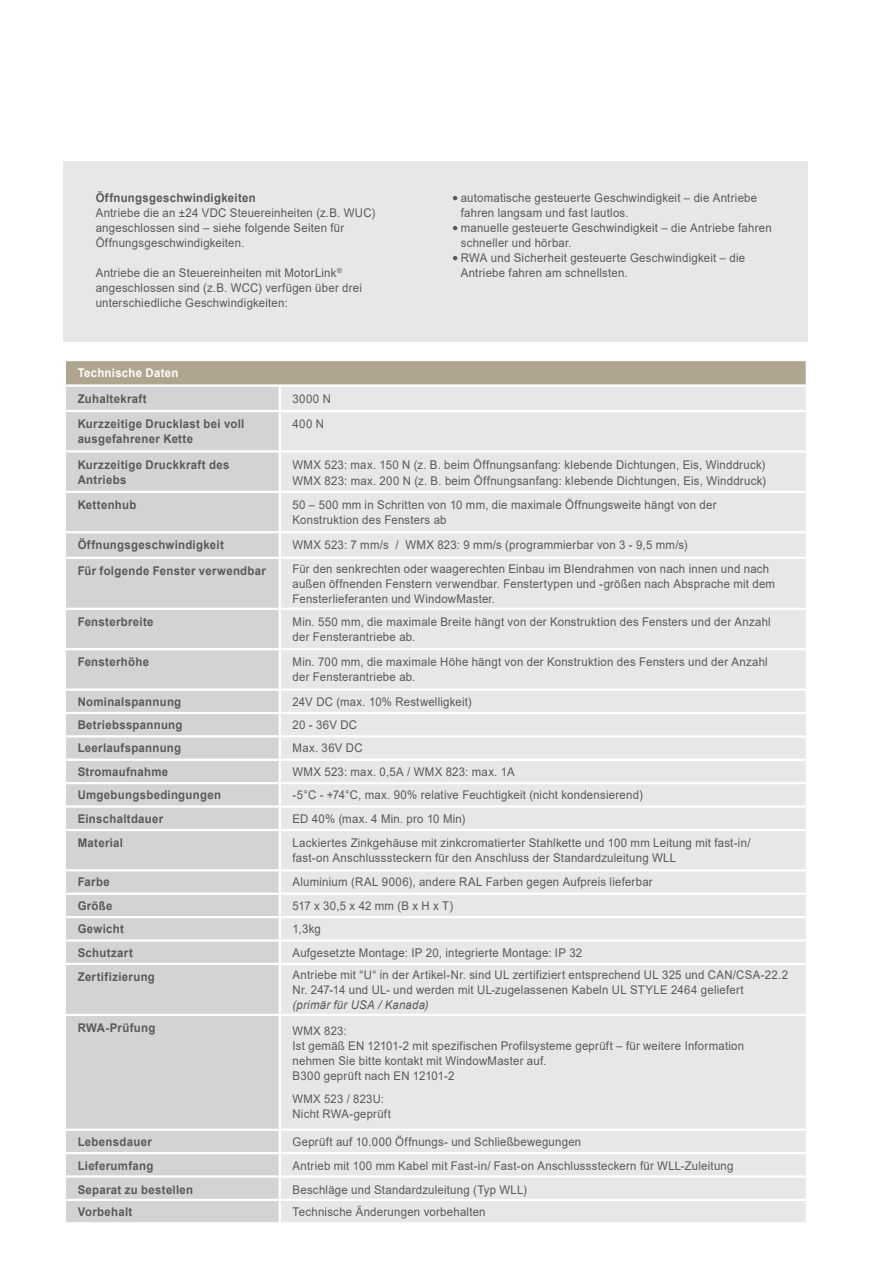
<style>
.page{position:relative;width:893px;height:1263px;background:#fff}
.page>*{position:absolute;margin:0;border:0;box-sizing:border-box;transform-origin:0 0}
.t1{font:12px/15px "Arial";letter-spacing:.02em;color:#58595b;scale:.95 1}
.t2{font:700 12px/15px "Arial";letter-spacing:.03em;color:#58595b;scale:.95 1}
.t3{font:italic 12px "Arial";letter-spacing:.02em;color:#58595b;scale:.95 1}
.t4{font:700 12px "Arial";letter-spacing:.025em;color:#fff;scale:.95 1}
.t5{font:11.85px/15px "Arial";letter-spacing:.025em;color:#58595b;scale:.95 1}
</style>
<div class="page">
<div style="left:64px;top:162px;width:744px;height:180px;background:#e6e7e8"></div>
<div style="left:65px;top:360px;width:742px;height:26px;background:#b0a690"></div>
<div style="left:66px;top:387px;width:213px;height:835px;background:#d1d3d4"></div>
<div style="left:281px;top:387px;width:525px;height:835px;background:#e6e7e8"></div>
<hr style="left:64px;top:410px;width:216px;height:2px;background:#fff">
<hr style="left:280px;top:410px;width:528px;height:2px;background:#fff">
<hr style="left:64px;top:450px;width:216px;height:3px;background:#fff">
<hr style="left:280px;top:450px;width:528px;height:3px;background:#fff">
<hr style="left:64px;top:491px;width:216px;height:2px;background:#fff">
<hr style="left:280px;top:491px;width:528px;height:2px;background:#fff">
<hr style="left:64px;top:531px;width:216px;height:2px;background:#fff">
<hr style="left:280px;top:531px;width:528px;height:2px;background:#fff">
<hr style="left:64px;top:557px;width:216px;height:2px;background:#fff">
<hr style="left:280px;top:557px;width:528px;height:2px;background:#fff">
<hr style="left:64px;top:608px;width:216px;height:2px;background:#fff">
<hr style="left:280px;top:608px;width:528px;height:2px;background:#fff">
<hr style="left:64px;top:648px;width:216px;height:2px;background:#fff">
<hr style="left:280px;top:648px;width:528px;height:2px;background:#fff">
<hr style="left:64px;top:688px;width:216px;height:3px;background:#fff">
<hr style="left:280px;top:688px;width:528px;height:3px;background:#fff">
<hr style="left:64px;top:712px;width:216px;height:2px;background:#fff">
<hr style="left:280px;top:712px;width:528px;height:2px;background:#fff">
<hr style="left:64px;top:735px;width:216px;height:2px;background:#fff">
<hr style="left:280px;top:735px;width:528px;height:2px;background:#fff">
<hr style="left:64px;top:759px;width:216px;height:2px;background:#fff">
<hr style="left:280px;top:759px;width:528px;height:2px;background:#fff">
<hr style="left:64px;top:782px;width:216px;height:2px;background:#fff">
<hr style="left:280px;top:782px;width:528px;height:2px;background:#fff">
<hr style="left:64px;top:805px;width:216px;height:3px;background:#fff">
<hr style="left:280px;top:805px;width:528px;height:3px;background:#fff">
<hr style="left:64px;top:829px;width:216px;height:2px;background:#fff">
<hr style="left:280px;top:829px;width:528px;height:2px;background:#fff">
<hr style="left:280px;top:869px;width:528px;height:2px;background:#fff">
<hr style="left:280px;top:892px;width:528px;height:3px;background:#fff">
<hr style="left:64px;top:916px;width:216px;height:2px;background:#fff">
<hr style="left:280px;top:916px;width:528px;height:2px;background:#fff">
<hr style="left:64px;top:939px;width:216px;height:3px;background:#fff">
<hr style="left:280px;top:939px;width:528px;height:3px;background:#fff">
<hr style="left:64px;top:963px;width:216px;height:2px;background:#fff">
<hr style="left:280px;top:963px;width:528px;height:2px;background:#fff">
<hr style="left:64px;top:1014px;width:216px;height:2px;background:#fff">
<hr style="left:280px;top:1014px;width:528px;height:2px;background:#fff">
<hr style="left:64px;top:1128px;width:216px;height:3px;background:#fff">
<hr style="left:280px;top:1128px;width:528px;height:3px;background:#fff">
<hr style="left:64px;top:1152px;width:216px;height:2px;background:#fff">
<hr style="left:280px;top:1152px;width:528px;height:2px;background:#fff">
<hr style="left:64px;top:1175px;width:216px;height:2px;background:#fff">
<hr style="left:280px;top:1175px;width:528px;height:2px;background:#fff">
<hr style="left:64px;top:1199px;width:216px;height:2px;background:#fff">
<hr style="left:280px;top:1199px;width:528px;height:2px;background:#fff">
<hr style="left:64px;top:869px;width:216px;height:2px;background:#fff">
<hr style="left:64px;top:892px;width:216px;height:3px;background:#fff">
<hr style="left:64px;top:361px;width:2px;height:23px;background:#fff">
<hr style="left:64px;top:359px;width:216px;height:2px;background:#fff">
<hr style="left:280px;top:359px;width:528px;height:2px;background:#fff">
<hr style="left:806px;top:361px;width:2px;height:23px;background:#fff">
<hr style="left:64px;top:384px;width:216px;height:3px;background:#fff">
<hr style="left:280px;top:384px;width:528px;height:3px;background:#fff">
<svg style="left:453px;top:196px;width:4px;height:4px"></svg>
<svg style="left:453px;top:226px;width:4px;height:4px"></svg>
<svg style="left:453px;top:256px;width:4px;height:4px"></svg>
<p class="t2" style="left:96px;top:191px;width:170px">Öffnungsgeschwindigkeiten</p>
<p class="t1" style="left:96px;top:205px;width:296px">Antriebe die an ±24 VDC Steuereinheiten (z.B. WUC) angeschlossen sind – siehe folgende Seiten für<br>Öffnungsgeschwindigkeiten.</p>
<p class="t1" style="left:96px;top:265px;width:282px">Antriebe die an Steuereinheiten mit MotorLink<sup>® </sup>angeschlossen sind (z.B. WCC) verfügen über drei unterschiedliche Geschwindigkeiten:</p>
<p class="t1" style="left:461px;top:190px;width:329px">automatische gesteuerte Geschwindigkeit – die Antriebe fahren langsam und fast lautlos.<br>manuelle gesteuerte Geschwindigkeit – die Antriebe fahren schneller und hörbar.<br>RWA und Sicherheit gesteuerte Geschwindigkeit – die Antriebe fahren am schnellsten.</p>
<p class="t4" style="left:78px;top:364px;width:108px">Technische Daten</p>
<p class="t2" style="left:78px;top:391px;width:74px">Zuhaltekraft</p>
<p class="t1" style="left:293px;top:391px;width:42px">3000 N</p>
<p class="t2" style="left:78px;top:417px;width:177px">Kurzzeitige Drucklast bei voll ausgefahrener Kette</p>
<p class="t1" style="left:293px;top:416px;width:35px">400 N</p>
<p class="t2" style="left:78px;top:457px;width:161px">Kurzzeitige Druckkraft des<br>Antriebs</p>
<p class="t1" style="left:293px;top:456px;width:500px;line-height:16.5px">WMX 523: max. 150 N (z. B. beim Öffnungsanfang: klebende Dichtungen, Eis, Winddruck)<br>WMX 823: max. 200 N (z. B. beim Öffnungsanfang: klebende Dichtungen, Eis, Winddruck)</p>
<p class="t2" style="left:78px;top:497px;width:63px">Kettenhub</p>
<p class="t1" style="left:293px;top:497px;width:448px">50 – 500 mm in Schritten von 10 mm, die maximale Öffnungsweite hängt von der<br>Konstruktion des Fensters ab</p>
<p class="t2" style="left:78px;top:538px;width:155px">Öffnungsgeschwindigkeit</p>
<p class="t1" style="left:293px;top:538px;width:418px">WMX 523: 7 mm/s / WMX 823: 9 mm/s (programmierbar von 3 - 9,5 mm/s)</p>
<p class="t2" style="left:78px;top:563px;width:200px">Für folgende Fenster verwendbar</p>
<p class="t1" style="left:293px;top:561px;width:509px">Für den senkrechten oder waagerechten Einbau im Blendrahmen von nach innen und nach außen öffnenden Fenstern verwendbar. Fenstertypen und -größen nach Absprache mit dem<br>Fensterlieferanten und WindowMaster.</p>
<p class="t2" style="left:78px;top:614px;width:81px">Fensterbreite</p>
<p class="t1" style="left:293px;top:614px;width:505px">Min. 550 mm, die maximale Breite hängt von der Konstruktion des Fensters und der Anzahl der Fensterantriebe ab.</p>
<p class="t2" style="left:78px;top:655px;width:77px">Fensterhöhe</p>
<p class="t1" style="left:293px;top:655px;width:502px">Min. 700 mm, die maximale Höhe hängt von der Konstruktion des Fensters und der Anzahl der Fensterantriebe ab.</p>
<p class="t2" style="left:78px;top:694px;width:111px">Nominalspannung</p>
<p class="t1" style="left:293px;top:694px;width:190px">24V DC (max. 10% Restwelligkeit)</p>
<p class="t2" style="left:78px;top:717px;width:112px">Betriebsspannung</p>
<p class="t1" style="left:293px;top:717px;width:69px">20 - 36V DC</p>
<p class="t2" style="left:78px;top:741px;width:110px">Leerlaufspannung</p>
<p class="t1" style="left:293px;top:741px;width:75px">Max. 36V DC</p>
<p class="t2" style="left:78px;top:764px;width:97px">Stromaufnahme</p>
<p class="t1" style="left:293px;top:764px;width:235px">WMX 523: max. 0,5A / WMX 823: max. 1A</p>
<p class="t2" style="left:78px;top:788px;width:152px">Umgebungsbedingungen</p>
<p class="t1" style="left:293px;top:787px;width:370px">-5°C - +74°C, max. 90% relative Feuchtigkeit (nicht kondensierend)</p>
<p class="t2" style="left:78px;top:811px;width:92px">Einschaltdauer</p>
<p class="t1" style="left:293px;top:811px;width:183px">ED 40% (max. 4 Min. pro 10 Min)</p>
<p class="t2" style="left:78px;top:836px;width:49px">Material</p>
<p class="t1" style="left:293px;top:835px;width:484px">Lackiertes Zinkgehäuse mit zinkcromatierter Stahlkette und 100 mm Leitung mit fast-in/ fast-on Anschlusssteckern für den Anschluss der Standardzuleitung WLL</p>
<p class="t2" style="left:78px;top:875px;width:35px">Farbe</p>
<p class="t1" style="left:293px;top:875px;width:381px">Aluminium (RAL 9006), andere RAL Farben gegen Aufpreis lieferbar</p>
<p class="t2" style="left:78px;top:898px;width:38px">Größe</p>
<p class="t1" style="left:293px;top:898px;width:171px">517 x 30,5 x 42 mm (B x H x T)</p>
<p class="t2" style="left:78px;top:921px;width:50px">Gewicht</p>
<p class="t1" style="left:293px;top:921px;width:31px">1,3kg</p>
<p class="t2" style="left:78px;top:945px;width:60px">Schutzart</p>
<p class="t1" style="left:293px;top:945px;width:306px">Aufgesetzte Montage: IP 20, integrierte Montage: IP 32</p>
<p class="t2" style="left:78px;top:969px;width:83px">Zertifizierung</p>
<p class="t1" style="left:293px;top:967px;width:523px">Antriebe mit “U“ in der Artikel-Nr. sind UL zertifiziert entsprechend UL 325 und CAN/CSA-22.2<br>Nr. 247-14 und UL- und werden mit UL-zugelassenen Kabeln UL STYLE 2464 geliefert</p>
<p class="t3" style="left:293px;top:997px;width:145px">(primär für USA / Kanada)</p>
<p class="t2" style="left:78px;top:1020px;width:83px">RWA-Prüfung</p>
<p class="t5" style="left:293px;top:1024px;width:58px">WMX 823:</p>
<p class="t1" style="left:293px;top:1038px;width:477px">Ist gemäß EN 12101-2 mit spezifischen Profilsysteme geprüft – für weitere Information nehmen Sie bitte kontakt mit WindowMaster auf.<br>B300 geprüft nach EN 12101-2</p>
<p class="t5" style="left:293px;top:1091px;width:105px">WMX 523 / 823U:<br>Nicht RWA-geprüft</p>
<p class="t2" style="left:78px;top:1134px;width:79px">Lebensdauer</p>
<p class="t1" style="left:293px;top:1134px;width:305px">Geprüft auf 10.000 Öffnungs- und Schließbewegungen</p>
<p class="t2" style="left:78px;top:1159px;width:81px">Lieferumfang</p>
<p class="t1" style="left:293px;top:1158px;width:466px">Antrieb mit 100 mm Kabel mit Fast-in/ Fast-on Anschlusssteckern für WLL-Zuleitung</p>
<p class="t2" style="left:78px;top:1182px;width:123px">Separat zu bestellen</p>
<p class="t1" style="left:293px;top:1182px;width:248px">Beschläge und Standardzuleitung (Typ WLL)</p>
<p class="t2" style="left:78px;top:1204px;width:59px">Vorbehalt</p>
<p class="t1" style="left:293px;top:1204px;width:205px">Technische Änderungen vorbehalten</p>
</div>
